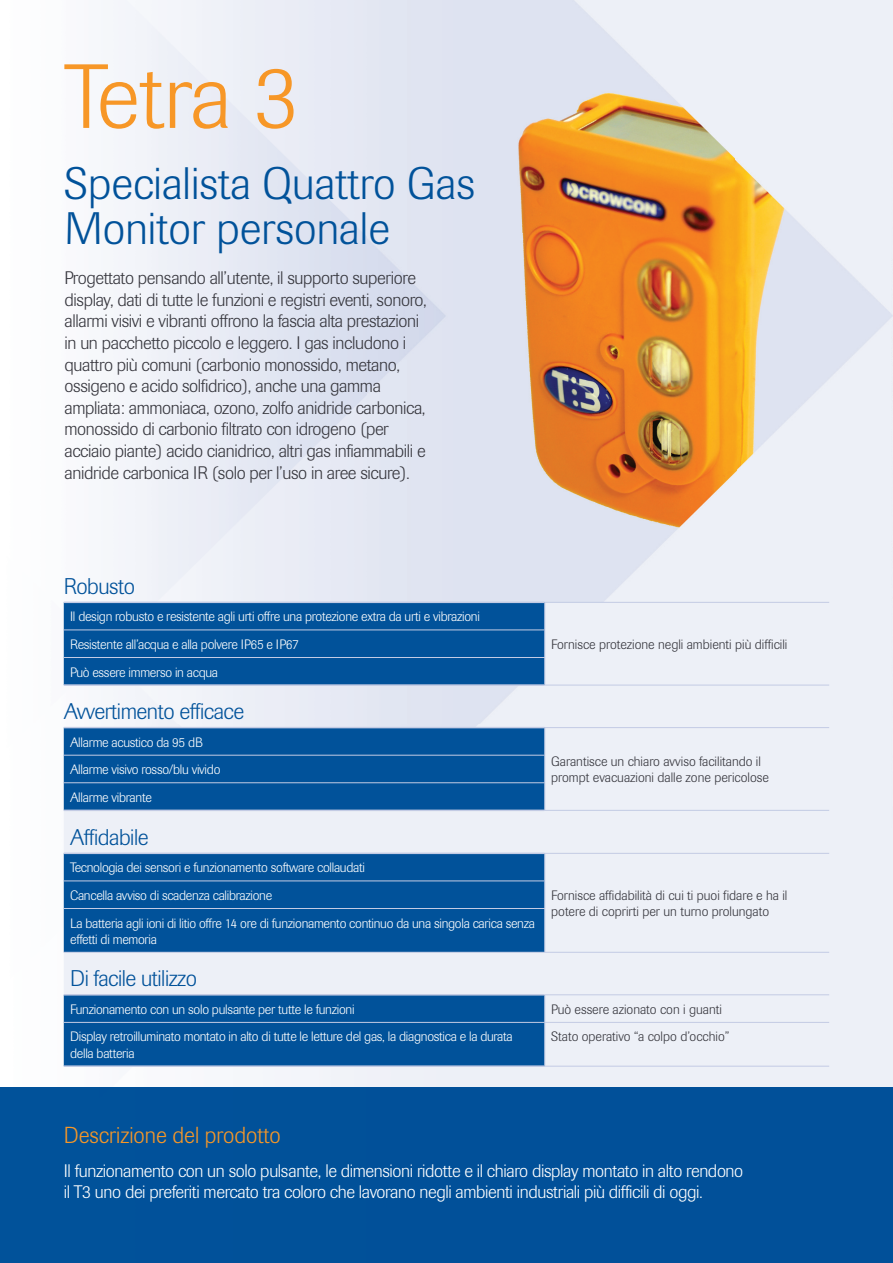
<style>
.page{position:relative;width:893px;height:1263px;background:#fff}
.page>*{position:absolute;margin:0;border:0;box-sizing:border-box;transform-origin:0 0}
.t1{font:300 90px "Imago";letter-spacing:-.01em;color:#f79727}
.t2{font:300 45px/45px "Imago";color:#01529a}
.t3{font:300 22.95px "Imago";color:#f79727}
.t4{font:300 22.5px "Imago";letter-spacing:-.02em;color:#01529a}
.t5{font:300 18px/21.6px "Imago";letter-spacing:-.02em;color:#36363d}
.t6{font:300 18px/21.6px "Imago";letter-spacing:-.02em;color:#fff}
.t7{font:300 13.5px/27.6px "Imago";letter-spacing:-.02em;color:#fff}
.t8{font:300 13.5px/16.2px "Imago";color:#36363d}
</style>
<div class="page">
<img style="left:0;top:0;width:893px;height:1263px">
<svg style="left:64px;top:603px;width:765px;height:463px;background:#82a8cd"></svg>
<hr style="left:64px;top:684px;width:480px;height:2px;background:#c3cbe4">
<hr style="left:64px;top:727px;width:480px;height:1px;background:#c3cbe4">
<hr style="left:64px;top:602px;width:480px;height:1px;background:#c3cbe4">
<hr style="left:64px;top:629px;width:481px;height:1px;background:#c3cbe4">
<hr style="left:64px;top:657px;width:481px;height:1px;background:#c3cbe4">
<hr style="left:64px;top:755px;width:481px;height:1px;background:#c3cbe4">
<hr style="left:64px;top:782px;width:481px;height:1px;background:#c3cbe4">
<hr style="left:544px;top:1023px;width:1px;height:43px;background:#c3cbe4">
<hr style="left:544px;top:1066px;width:285px;height:1px;background:#c3cbe4">
<hr style="left:64px;top:810px;width:480px;height:1px;background:#c3cbe4">
<hr style="left:64px;top:852px;width:480px;height:2px;background:#c3cbe4">
<hr style="left:64px;top:994px;width:480px;height:1px;background:#c3cbe4">
<hr style="left:64px;top:1065px;width:480px;height:2px;background:#c3cbe4">
<hr style="left:64px;top:880px;width:481px;height:1px;background:#c3cbe4">
<hr style="left:64px;top:908px;width:481px;height:1px;background:#c3cbe4">
<hr style="left:64px;top:952px;width:481px;height:1px;background:#c3cbe4">
<hr style="left:64px;top:1022px;width:481px;height:1px;background:#c3cbe4">
<hr style="left:544px;top:602px;width:285px;height:1px;background:#c3cbe4">
<svg style="left:544px;top:603px;width:1px;height:82px"></svg>
<hr style="left:544px;top:685px;width:285px;height:1px;background:#c3cbe4">
<hr style="left:544px;top:727px;width:285px;height:1px;background:#c3cbe4">
<svg style="left:544px;top:728px;width:1px;height:82px"></svg>
<hr style="left:544px;top:810px;width:285px;height:1px;background:#c3cbe4">
<hr style="left:544px;top:853px;width:285px;height:1px;background:#c3cbe4">
<svg style="left:544px;top:854px;width:1px;height:54px"></svg>
<hr style="left:544px;top:909px;width:1px;height:43px;background:#c3cbe4">
<hr style="left:545px;top:952px;width:284px;height:1px;background:#c3cbe4">
<hr style="left:544px;top:994px;width:285px;height:1px;background:#c3cbe4">
<svg style="left:544px;top:995px;width:1px;height:27px"></svg>
<hr style="left:545px;top:1022px;width:284px;height:1px;background:#c3cbe4">
<h1 class="t1" style="left:65px;top:46px;width:236px">Tetra 3</h1>
<h2 class="t2" style="left:65px;top:161px;width:412px">Specialista Quattro Gas<br>Monitor personale</h2>
<p class="t5" style="left:65px;top:267px;width:364px">Progettato pensando all’utente, il supporto superiore display, dati di tutte le funzioni e registri eventi, sonoro, allarmi visivi e vibranti offrono la fascia alta prestazioni in un pacchetto piccolo e leggero. I gas includono i quattro più comuni (carbonio monossido, metano, ossigeno e acido solfidrico), anche una gamma ampliata: ammoniaca, ozono, zolfo anidride carbonica, monossido di carbonio filtrato con idrogeno (per acciaio piante) acido cianidrico, altri gas infiammabili e anidride carbonica IR (solo per l’uso in aree sicure).</p>
<h3 class="t4" style="left:64px;top:573px;width:73px">Robusto</h3>
<p class="t7" style="left:70px;top:603px;width:411px">Il design robusto e resistente agli urti offre una protezione extra da urti e vibrazioni<br>Resistente all’acqua e alla polvere IP65 e IP67</p>
<p class="t7" style="left:70px;top:658px;width:149px">Può essere immerso in acqua</p>
<h3 class="t4" style="left:64px;top:699px;width:182px">Avvertimento efficace</h3>
<p class="t7" style="left:70px;top:728px;width:134px">Allarme acustico da 95 dB</p>
<p class="t7" style="left:70px;top:756px;width:152px">Allarme visivo rosso/blu vivido<br>Allarme vibrante</p>
<h3 class="t4" style="left:70px;top:824px;width:80px">Affidabile</h3>
<p class="t7" style="left:70px;top:854px;width:296px">Tecnologia dei sensori e funzionamento software collaudati</p>
<p class="t8" style="left:551px;top:636px;width:238px">Fornisce protezione negli ambienti più difficili</p>
<p class="t8" style="left:551px;top:754px;width:219px">Garantisce un chiaro avviso facilitando il prompt evacuazioni dalle zone pericolose</p>
<p class="t7" style="left:70px;top:882px;width:466px">Cancella avviso di scadenza calibrazione<br>La batteria agli ioni di litio offre 14 ore di funzionamento continuo da una singola carica senza</p>
<p class="t7" style="left:70px;top:925px;width:88px">effetti di memoria</p>
<h3 class="t4" style="left:70px;top:966px;width:128px">Di facile utilizzo</h3>
<p class="t7" style="left:70px;top:996px;width:286px">Funzionamento con un solo pulsante per tutte le funzioni</p>
<p class="t8" style="left:551px;top:1001px;width:172px">Può essere azionato con i guanti</p>
<p class="t7" style="left:70px;top:1029px;width:444px;line-height:16.2px">Display retroilluminato montato in alto di tutte le letture del gas, la diagnostica e la durata della batteria</p>
<p class="t8" style="left:551px;top:1029px;width:180px">Stato operativo “a colpo d’occhio”</p>
<p class="t8" style="left:551px;top:887px;width:238px">Fornisce affidabilità di cui ti puoi fidare e ha il potere di coprirti per un turno prolungato</p>
<h3 class="t3" style="left:64px;top:1122px;width:219px">Descrizione del prodotto</h3>
<h3 class="t6" style="left:64px;top:1160px;width:681px">Il funzionamento con un solo pulsante, le dimensioni ridotte e il chiaro display montato in alto rendono il T3 uno dei preferiti mercato tra coloro che lavorano negli ambienti industriali più difficili di oggi.</h3>
</div>
